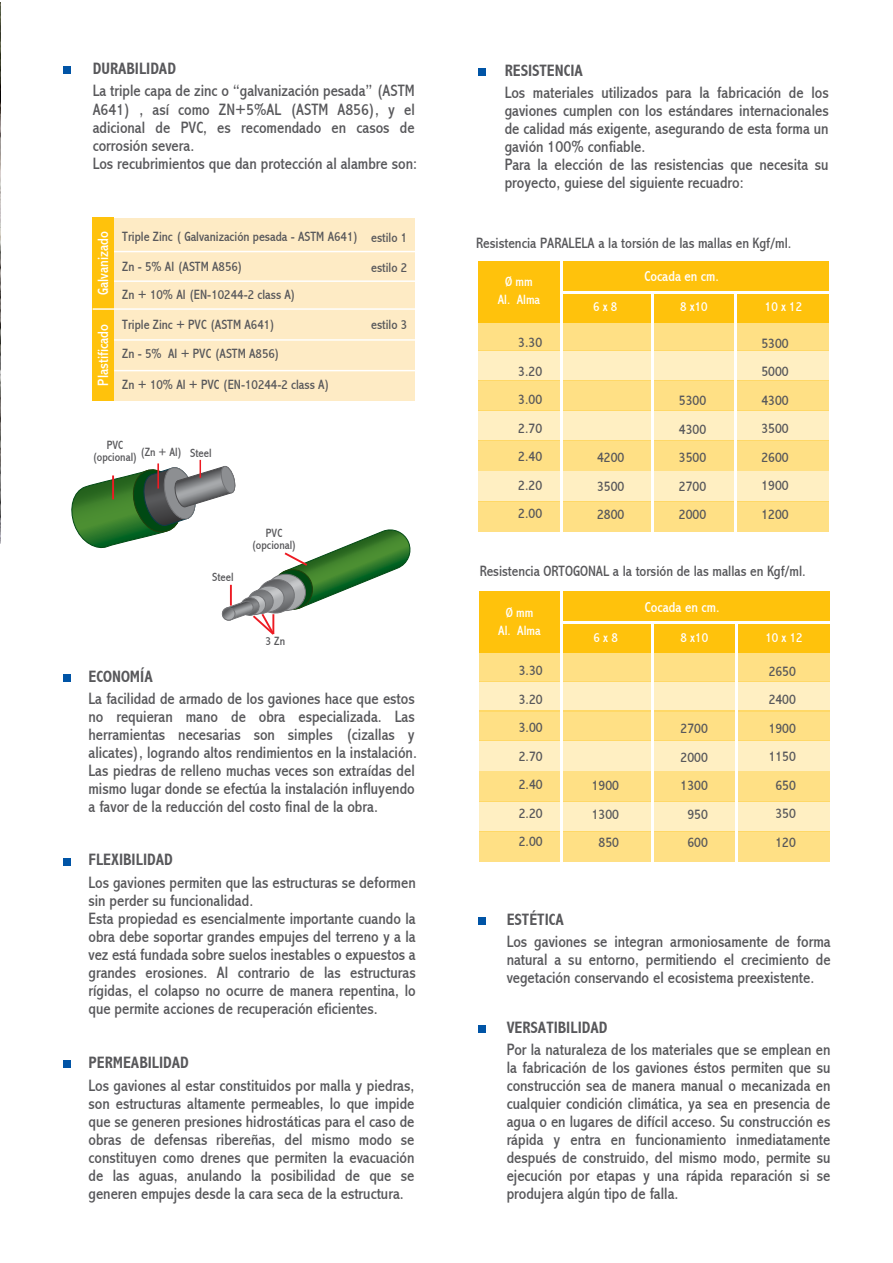
<style>
.page{position:relative;width:893px;height:1263px;background:#fff}
.page>*{position:absolute;margin:0;border:0;box-sizing:border-box;transform-origin:0 0}
.t1{font:condensed 16.5px/18px "Abadi";color:#58585b}
.t2{font:700 condensed 16.5px "Abadi";color:#58585b}
.t3{font:condensed 15px "Abadi";color:#58585b}
.t4{font:condensed 15px "Abadi";color:#fff}
.t5{font:condensed 14.55px "Abadi";color:#fff}
.t6{font:condensed 14.25px/28.5px "Abadi";color:#58585b;text-align:justify}
.t7{font:condensed 13.5px/29px "Abadi";color:#58585b}
.t8{font:condensed 13.5px/18px "Abadi";color:#fff;text-align:center}
.t9{font:condensed 12px/12px "Abadi";color:#58585b;text-align:center}
</style>
<div class="page">
<div style="left:96px;top:218px;width:319px;height:182px;background:#feebc5"></div>
<div style="left:93px;top:309px;width:21px;height:91px;background:#ffc20c"></div>
<hr style="left:103px;top:251px;width:313px;height:1px;background:#fff">
<hr style="left:114px;top:339px;width:301px;height:2px;background:#fff">
<hr style="left:114px;top:370px;width:302px;height:1px;background:#fff">
<svg style="left:71px;top:460px;width:340px;height:175px"></svg>
<hr style="left:103px;top:280px;width:313px;height:2px;background:#fff">
<img style="left:0;top:2px;width:1px;height:542px">
<div style="left:64px;top:66px;width:7px;height:8px;background:#0054a6"></div>
<div style="left:64px;top:674px;width:7px;height:8px;background:#0054a6"></div>
<div style="left:64px;top:858px;width:7px;height:7px;background:#0054a6"></div>
<div style="left:64px;top:1060px;width:7px;height:8px;background:#0054a6"></div>
<div style="left:478px;top:917px;width:8px;height:7px;background:#0054a6"></div>
<div style="left:478px;top:1025px;width:8px;height:8px;background:#0054a6"></div>
<div style="left:479px;top:68px;width:7px;height:8px;background:#0054a6"></div>
<div style="left:93px;top:218px;width:21px;height:91px;background:#ffc20c"></div>
<hr style="left:93px;top:308px;width:323px;height:2px;background:#fff">
<div style="left:479px;top:261px;width:350px;height:61px;background:#ffc20c"></div>
<div style="left:479px;top:321px;width:350px;height:30px;background:#ffe085"></div>
<div style="left:479px;top:351px;width:350px;height:30px;background:#ffefc2"></div>
<div style="left:479px;top:381px;width:350px;height:30px;background:#ffe085"></div>
<div style="left:479px;top:411px;width:350px;height:30px;background:#ffefc2"></div>
<div style="left:478px;top:441px;width:351px;height:30px;background:#ffe085"></div>
<div style="left:478px;top:471px;width:351px;height:30px;background:#ffefc2"></div>
<div style="left:478px;top:501px;width:351px;height:30px;background:#ffe085"></div>
<hr style="left:561px;top:291px;width:268px;height:3px;background:#fff">
<hr style="left:560px;top:261px;width:2px;height:270px;background:#fff">
<hr style="left:651px;top:294px;width:2px;height:239px;background:#fff">
<hr style="left:735px;top:292px;width:2px;height:239px;background:#fff">
<div style="left:479px;top:591px;width:351px;height:61px;background:#ffc20c"></div>
<div style="left:479px;top:651px;width:351px;height:30px;background:#ffe085"></div>
<div style="left:479px;top:681px;width:351px;height:30px;background:#ffefc2"></div>
<div style="left:479px;top:711px;width:351px;height:30px;background:#ffe085"></div>
<div style="left:479px;top:741px;width:351px;height:30px;background:#ffefc2"></div>
<div style="left:479px;top:771px;width:350px;height:30px;background:#ffe085"></div>
<div style="left:479px;top:801px;width:350px;height:30px;background:#ffefc2"></div>
<div style="left:479px;top:831px;width:350px;height:30px;background:#ffe085"></div>
<hr style="left:562px;top:622px;width:268px;height:2px;background:#fff">
<hr style="left:560px;top:591px;width:3px;height:270px;background:#fff">
<hr style="left:651px;top:624px;width:3px;height:239px;background:#fff">
<hr style="left:735px;top:622px;width:2px;height:240px;background:#fff">
<p class="t2" style="left:93px;top:59px;width:85px">DURABILIDAD</p>
<p class="t1" style="left:93px;top:82px;width:326px">La triple capa de zinc o “galvanización pesada” (ASTM A641) , así como ZN+5%AL (ASTM A856), y el adicional de PVC, es recomendado en casos de corrosión severa.<br>Los recubrimientos que dan protección al alambre son:</p>
<p class="t4" style="left:94px;top:295px;width:66px;rotate:-90deg">Galvanizado</p>
<p class="t4" style="left:94px;top:385px;width:63px;rotate:-90deg">Plastificado</p>
<p class="t7" style="left:122px;top:222px;width:238px">Triple Zinc ( Galvanización pesada - ASTM A641)</p>
<p class="t7" style="left:122px;top:252px;width:175px">Zn - 5% Al (ASTM A856)<br>Zn + 10% Al (EN-10244-2 class A)<br>Triple Zinc + PVC (ASTM A641)<br>Zn - 5% Al + PVC (ASTM A856)</p>
<p class="t7" style="left:122px;top:370px;width:209px">Zn + 10% Al + PVC (EN-10244-2 class A)</p>
<p class="t7" style="left:371px;top:223px;width:38px">estilo 1</p>
<p class="t7" style="left:371px;top:253px;width:38px">estilo 2</p>
<p class="t7" style="left:371px;top:310px;width:38px">estilo 3</p>
<p class="t9" style="left:107px;top:439px;width:18px">PVC</p>
<p class="t9" style="left:92px;top:447px;width:121px">(opcional) (Zn + Al) Steel</p>
<p class="t2" style="left:89px;top:667px;width:66px">ECONOMÍA</p>
<p class="t9" style="left:212px;top:571px;width:23px">Steel</p>
<p class="t9" style="left:251px;top:527px;width:47px">PVC (opcional)</p>
<p class="t9" style="left:266px;top:635px;width:21px">3 Zn</p>
<p class="t1" style="left:89px;top:690px;width:330px">La facilidad de armado de los gaviones hace que estos no requieran mano de obra especializada. Las herramientas necesarias son simples (cizallas y alicates), logrando altos rendimientos en la instalación.<br>Las piedras de relleno muchas veces son extraídas del mismo lugar donde se efectúa la instalación influyendo a favor de la reducción del costo final de la obra.</p>
<p class="t2" style="left:89px;top:850px;width:86px">FLEXIBILIDAD</p>
<p class="t1" style="left:89px;top:874px;width:329px">Los gaviones permiten que las estructuras se deformen sin perder su funcionalidad.<br>Esta propiedad es esencialmente importante cuando la obra debe soportar grandes empujes del terreno y a la vez está fundada sobre suelos inestables o expuestos a grandes erosiones. Al contrario de las estructuras rígidas, el colapso no ocurre de manera repentina, lo que permite acciones de recuperación eficientes.</p>
<p class="t2" style="left:89px;top:1053px;width:102px">PERMEABILIDAD</p>
<p class="t1" style="left:89px;top:1076px;width:328px;text-align:justify">Los gaviones al estar constituidos por malla y piedras, son estructuras altamente permeables, lo que impide que se generen presiones hidrostáticas para el caso de obras de defensas ribereñas, del mismo modo se constituyen como drenes que permiten la evacuación de las aguas, anulando la posibilidad de que se generen empujes desde la cara seca de la estructura.</p>
<p class="t2" style="left:505px;top:61px;width:80px">RESISTENCIA</p>
<p class="t1" style="left:505px;top:84px;width:326px">Los materiales utilizados para la fabricación de los gaviones cumplen con los estándares internacionales de calidad más exigente, asegurando de esta forma un gavión 100% confiable.<br>Para la elección de las resistencias que necesita su proyecto, guiese del siguiente recuadro:</p>
<p class="t3" style="left:476px;top:234px;width:317px">Resistencia PARALELA a la torsión de las mallas en Kgf/ml.</p>
<p class="t8" style="left:498px;top:273px;width:44px">Ø mm<br>Al. Alma</p>
<p class="t5" style="left:644px;top:268px;width:76px">Cocada en cm.</p>
<p class="t8" style="left:593px;top:298px;width:26px">6 x 8</p>
<p class="t8" style="left:680px;top:298px;width:29px">8 x10</p>
<p class="t8" style="left:765px;top:298px;width:39px">10 x 12</p>
<p class="t6" style="left:518px;top:329px;width:25px">3.30<br>3.20<br>3.00<br>2.70<br>2.40<br>2.20<br>2.00</p>
<p class="t6" style="left:597px;top:444px;width:29px">4200<br>3500<br>2800</p>
<p class="t6" style="left:679px;top:387px;width:29px">5300<br>4300<br>3500<br>2700<br>2000</p>
<p class="t6" style="left:761px;top:329px;width:29px">5300<br>5000<br>4300<br>3500<br>2600<br>1900<br>1200</p>
<p class="t3" style="left:480px;top:562px;width:328px">Resistencia ORTOGONAL a la torsión de las mallas en Kgf/ml.</p>
<p class="t8" style="left:498px;top:603px;width:44px">Ø mm<br>Al. Alma</p>
<p class="t6" style="left:519px;top:656px;width:25px">3.30<br>3.20<br>3.00<br>2.70<br>2.40<br>2.20<br>2.00</p>
<p class="t5" style="left:645px;top:598px;width:76px">Cocada en cm.</p>
<p class="t8" style="left:593px;top:628px;width:26px">6 x 8</p>
<p class="t8" style="left:681px;top:628px;width:29px">8 x10</p>
<p class="t8" style="left:765px;top:628px;width:39px">10 x 12</p>
<p class="t6" style="left:592px;top:771px;width:29px;text-align:center">1900<br>1300<br>850</p>
<p class="t6" style="left:681px;top:714px;width:29px;text-align:center">2700<br>2000<br>1300<br>950<br>600</p>
<p class="t6" style="left:769px;top:657px;width:29px;text-align:center">2650<br>2400<br>1900<br>1150<br>650<br>350<br>120</p>
<p class="t2" style="left:507px;top:910px;width:59px">ESTÉTICA</p>
<p class="t1" style="left:507px;top:933px;width:326px;text-align:justify">Los gaviones se integran armoniosamente de forma natural a su entorno, permitiendo el crecimiento de vegetación conservando el ecosistema preexistente.</p>
<p class="t2" style="left:507px;top:1018px;width:102px">VERSATIBILIDAD</p>
<p class="t1" style="left:507px;top:1041px;width:325px;text-align:justify">Por la naturaleza de los materiales que se emplean en la fabricación de los gaviones éstos permiten que su construcción sea de manera manual o mecanizada en cualquier condición climática, ya sea en presencia de agua o en lugares de difícil acceso. Su construcción es rápida y entra en funcionamiento inmediatamente después de construido, del mismo modo, permite su ejecución por etapas y una rápida reparación si se produjera algún tipo de falla.</p>
</div>
